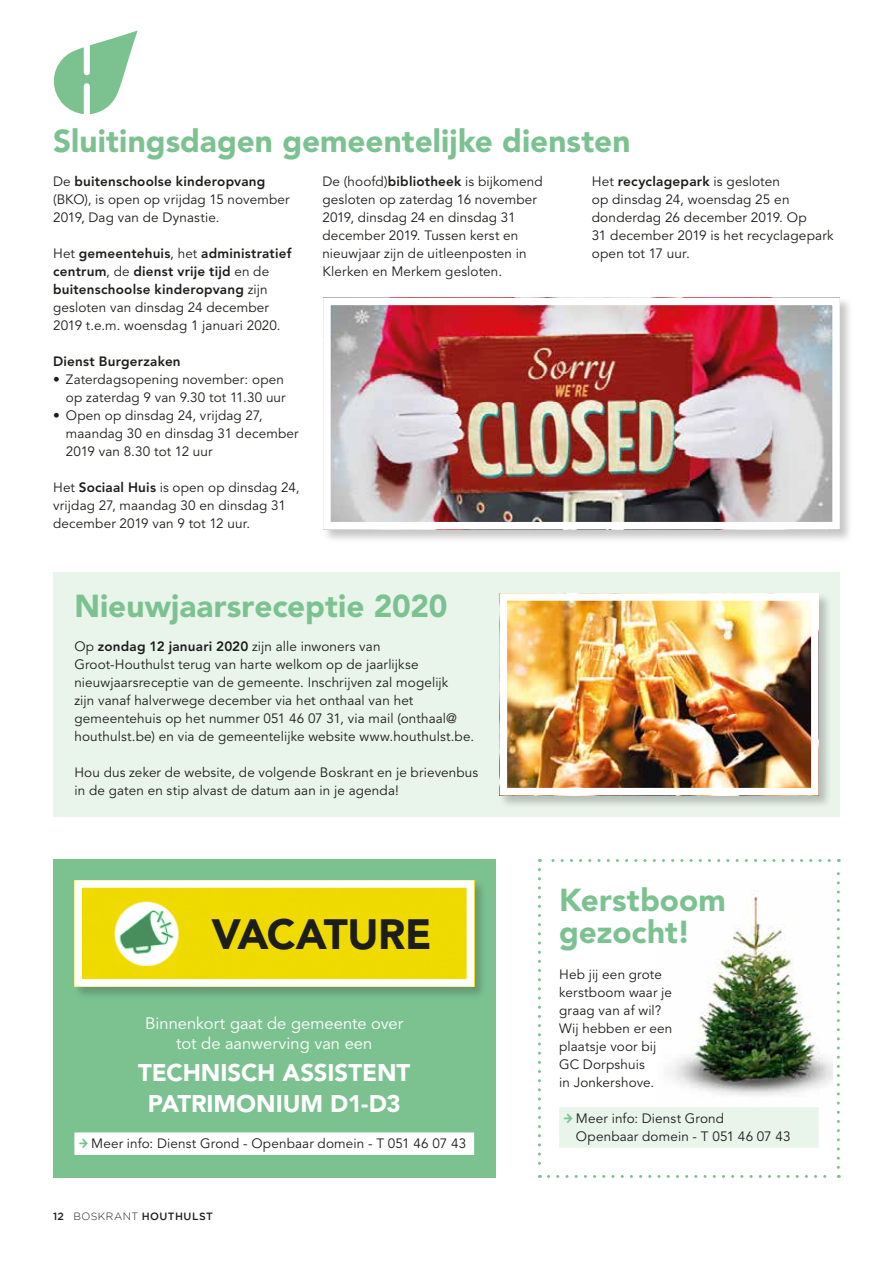
<style>
.page{position:relative;width:893px;height:1263px;background:#fff}
.page>*{position:absolute;margin:0;border:0;box-sizing:border-box;transform-origin:0 0}
.t1{font:900 42px "Avenir";letter-spacing:-.01em;color:#1d1d1b}
.t2{font:900 31.5px/31.5px "Avenir";color:#7cc291}
.t3{font:900 24px/31.5px "Avenir";letter-spacing:-.005em;color:#fff;text-align:center}
.t4{font:16.5px/19.8px "Avenir";color:#fff;text-align:center}
.t5{font:13.5px/18px "Avenir";letter-spacing:.01em;color:#1d1d1b}
.t6{font:800 13.5px "Avenir";letter-spacing:.02em;color:#1d1d1b}
.t7{font:500 10.5px "Gotham";letter-spacing:.045em;color:#1d1d1b}
.s1{font-weight:800}
.s2{font-family:"Officina Display ITC Arrows";color:#7cc291}
.s3{font-weight:300}
</style>
<div class="page">
<img style="left:667px;top:891px;width:165px;height:205px">
<svg style="left:54px;top:30px;width:84px;height:84px"></svg>
<div style="left:53px;top:572px;width:787px;height:245px;background:#e9f4eb"></div>
<div style="left:499px;top:592px;width:333px;height:217px;background:#1d1d1b;opacity:.25"></div>
<img style="left:509px;top:602px;width:301px;height:184px">
<div style="left:500px;top:593px;width:319px;height:202px;border:8px solid #fff"></div>
<div style="left:53px;top:859px;width:442px;height:319px;background:#7cc291"></div>
<div style="left:74px;top:1132px;width:400px;height:23px;background:#fff"></div>
<div style="left:559px;top:1107px;width:260px;height:23px;background:#e9f4eb"></div>
<div style="left:559px;top:1125px;width:260px;height:23px;background:#e9f4eb"></div>
<div style="left:322px;top:297px;width:532px;height:246px;background:#1d1d1b;opacity:.25"></div>
<img style="left:332px;top:307px;width:499px;height:213px">
<div style="left:323px;top:298px;width:517px;height:231px;border:8px solid #fff"></div>
<div style="left:73px;top:879px;width:415px;height:121px;background:#1d1d1b;opacity:.25"></div>
<div style="left:83px;top:889px;width:382px;height:88px;background:#efdb00"></div>
<div style="left:74px;top:880px;width:400px;height:106px;border:8px solid #fff"></div>
<img style="left:115px;top:901px;width:64px;height:65px">
<svg style="left:117px;top:904px;width:58px;height:60px;background:#b9d8c2"></svg>
<svg style="left:538px;top:869px;width:3px;height:309px"></svg>
<svg style="left:548px;top:1175px;width:291px;height:3px"></svg>
<svg style="left:837px;top:859px;width:3px;height:308px"></svg>
<svg style="left:539px;top:859px;width:290px;height:3px"></svg>
<h2 class="t2" style="left:53px;top:125px;width:579px">Sluitingsdagen gemeentelijke diensten</h2>
<p class="t5" style="left:53px;top:172px;width:238px">De <span class="s1">buitenschoolse kinderopvang </span>(BKO), is open op vrijdag 15 november<br>2019, Dag van de Dynastie.</p>
<p class="t5" style="left:53px;top:244px;width:240px">Het <span class="s1">gemeentehuis</span>, het <span class="s1">administratief centrum</span>, de <span class="s1">dienst vrije tijd</span> en de <span class="s1">buitenschoolse kinderopvang</span> zijn gesloten van dinsdag 24 december 2019 t.e.m. woensdag 1 januari 2020.</p>
<p class="t6" style="left:53px;top:353px;width:129px">Dienst Burgerzaken</p>
<p class="t5" style="left:53px;top:370px;width:234px;text-align:right">• Zaterdagsopening november: open op zaterdag 9 van 9.30 tot 11.30 uur</p>
<p class="t5" style="left:66px;top:406px;width:234px;text-indent:-13px">• Open op dinsdag 24, vrijdag 27, maandag 30 en dinsdag 31 december<br>2019 van 8.30 tot 12 uur</p>
<p class="t5" style="left:53px;top:478px;width:248px">Het <span class="s1">Sociaal Huis</span> is open op dinsdag 24, vrijdag 27, maandag 30 en dinsdag 31 december 2019 van 9 tot 12 uur.</p>
<p class="t5" style="left:322px;top:172px;width:222px">De (hoofd)<span class="s1">bibliotheek</span> is bijkomend gesloten op zaterdag 16 november<br>2019, dinsdag 24 en dinsdag 31 december 2019. Tussen kerst en nieuwjaar zijn de uitleenposten in<br>Klerken en Merkem gesloten.</p>
<p class="t5" style="left:592px;top:172px;width:244px">Het <span class="s1">recyclagepark</span> is gesloten<br>op dinsdag 24, woensdag 25 en donderdag 26 december 2019. Op<br>31 december 2019 is het recyclagepark open tot 17 uur.</p>
<h2 class="t2" style="left:74px;top:590px;width:375px">Nieuwjaarsreceptie 2020</h2>
<p class="t5" style="left:74px;top:638px;width:401px">Op <span class="s1">zondag 12 januari 2020</span> zijn alle inwoners van Groot-Houthulst terug van harte welkom op de jaarlijkse nieuwjaarsreceptie van de gemeente. Inschrijven zal mogelijk<br>zijn vanaf halverwege december via het onthaal van het gemeentehuis op het nummer 051 46 07 31, via mail (onthaal@ houthulst.be) en via de gemeentelijke website www.houthulst.be.</p>
<p class="t5" style="left:74px;top:764px;width:405px">Hou dus zeker de website, de volgende Boskrant en je brievenbus in de gaten en stip alvast de datum aan in je agenda!</p>
<h1 class="t1" style="left:211px;top:909px;width:222px">VACATURE</h1>
<p class="t4" style="left:145px;top:1014px;width:260px">Binnenkort gaat de gemeente over tot de aanwerving van een</p>
<h3 class="t3" style="left:138px;top:1056px;width:273px">TECHNISCH ASSISTENT<br>PATRIMONIUM D1-D3</h3>
<p class="t5" style="left:79px;top:1135px;width:389px"><span class="s2">A</span> Meer info: Dienst Grond - Openbaar domein - T 051 46 07 43</p>
<p class="t7" style="left:53px;top:1211px;width:161px">12 <span class="s3">BOSKRANT</span> HOUTHULST</p>
<h2 class="t2" style="left:559px;top:884px;width:168px">Kerstboom gezocht!</h2>
<p class="t5" style="left:559px;top:966px;width:115px">Heb jij een grote kerstboom waar je graag van af wil?<br>Wij hebben er een plaatsje voor bij<br>GC Dorpshuis<br>in Jonkershove.</p>
<p class="t5" style="left:576px;top:1110px;width:216px;text-indent:-13px"><span class="s2">A</span> Meer info: Dienst Grond<br>Openbaar domein - T 051 46 07 43</p>
</div>
